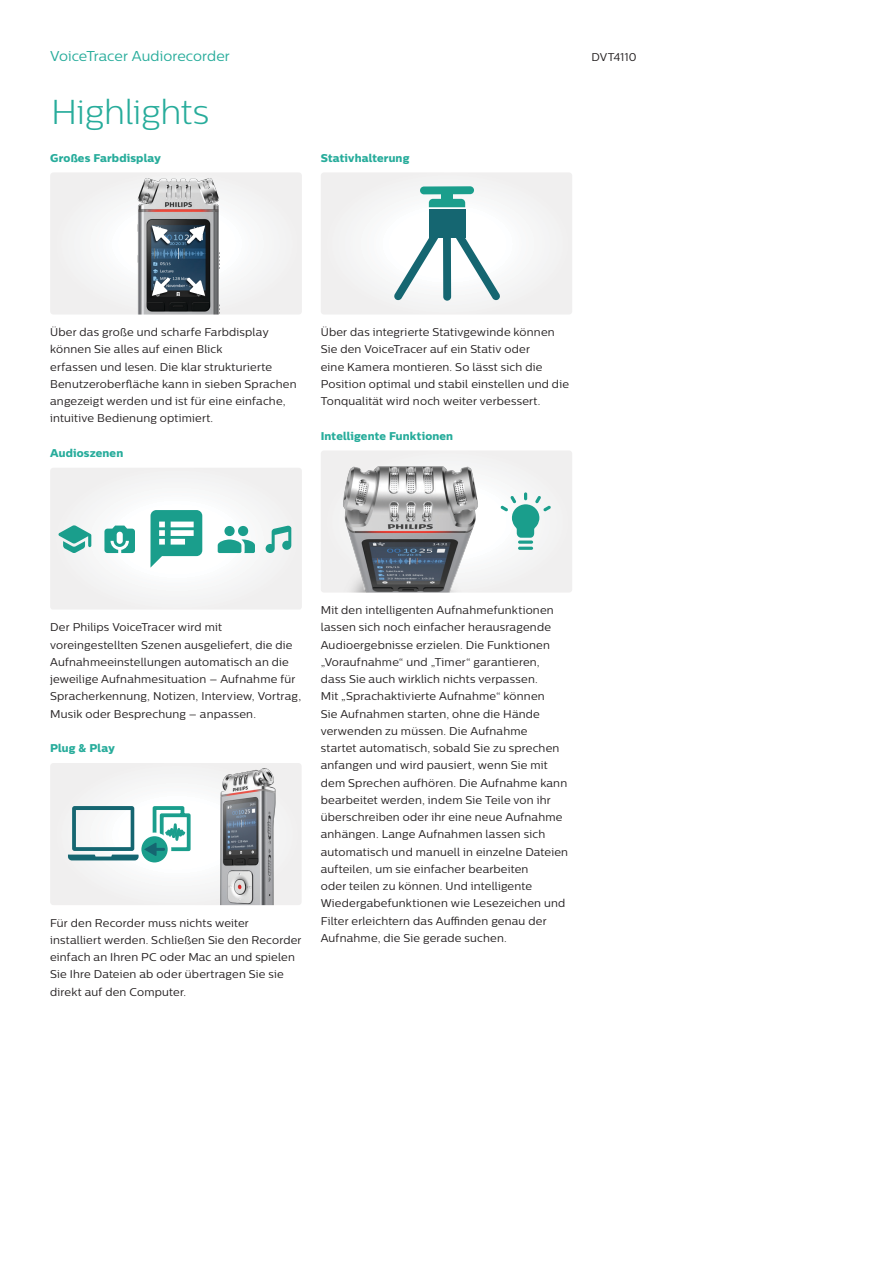
<style>
.page{position:relative;width:893px;height:1263px;background:#fff}
.page>*{position:absolute;margin:0;border:0;box-sizing:border-box;transform-origin:0 0}
.Specs___Highlights_h{font:300 34.5px "Centrale Sans";letter-spacing:-.01em;color:#27ac9b}
.Product_name{font:14.25px "Centrale Sans";letter-spacing:.005em;color:#27ac9b}
.Feature_text{font:11.25px/17.2px "Centrale Sans";letter-spacing:.015em;color:#231f20}
.Feature_name{font:11.25px "Centrale Sans X Bold";letter-spacing:.015em;color:#27ac9b}
.CNT_back{font:11.25px "Centrale Sans";letter-spacing:-.005em;color:#231f20}
</style>
<div class="page">
<div style="left:50px;top:172px;width:252px;height:143px;background:#f0efef"></div>
<img style="left:98px;top:178px;width:158px;height:137px">
<img style="left:148px;top:224px;width:59px;height:76px">
<svg style="left:187px;top:278px;width:18px;height:18px"></svg>
<svg style="left:187px;top:225px;width:18px;height:19px"></svg>
<svg style="left:152px;top:278px;width:18px;height:18px"></svg>
<svg style="left:152px;top:225px;width:18px;height:19px"></svg>
<svg style="left:50px;top:468px;width:252px;height:141px"></svg>
<svg style="left:50px;top:763px;width:251px;height:142px"></svg>
<img style="left:191px;top:765px;width:111px;height:140px">
<svg style="left:321px;top:173px;width:251px;height:141px"></svg>
<div style="left:441px;top:193px;width:12px;height:10px;background:#1a9e8c"></div>
<svg style="left:321px;top:451px;width:251px;height:141px"></svg>
<img style="left:321px;top:453px;width:175px;height:140px">
<p class="Product_name" style="left:50px;top:48px;width:181px">VoiceTracer Audiorecorder</p>
<p class="Specs___Highlights_h" style="left:51px;top:92px;width:159px">Highlights</p>
<p class="Feature_name" style="left:50px;top:151px;width:112px">Großes Farbdisplay</p>
<p class="Feature_name" style="left:321px;top:151px;width:90px">Stativhalterung</p>
<p class="CNT_back" style="left:591px;top:50px;width:47px">DVT4110</p>
<p class="Feature_text" style="left:50px;top:323px;width:248px">Über das große und scharfe Farbdisplay können Sie alles auf einen Blick<br>erfassen und lesen. Die klar strukturierte Benutzeroberfläche kann in sieben Sprachen angezeigt werden und ist für eine einfache, intuitive Bedienung optimiert.</p>
<p class="Feature_name" style="left:50px;top:446px;width:75px">Audioszenen</p>
<p class="Feature_text" style="left:321px;top:323px;width:250px">Über das integrierte Stativgewinde können Sie den VoiceTracer auf ein Stativ oder<br>eine Kamera montieren. So lässt sich die Position optimal und stabil einstellen und die Tonqualität wird noch weiter verbessert.</p>
<p class="Feature_name" style="left:321px;top:429px;width:134px">Intelligente Funktionen</p>
<p class="Feature_text" style="left:50px;top:619px;width:253px">Der Philips VoiceTracer wird mit voreingestellten Szenen ausgeliefert, die die Aufnahmeeinstellungen automatisch an die jeweilige Aufnahmesituation – Aufnahme für Spracherkennung, Notizen, Interview, Vortrag, Musik oder Besprechung – anpassen.</p>
<p class="Feature_name" style="left:50px;top:741px;width:66px">Plug &amp; Play</p>
<p class="Feature_text" style="left:50px;top:914px;width:253px">Für den Recorder muss nichts weiter installiert werden. Schließen Sie den Recorder einfach an Ihren PC oder Mac an und spielen Sie Ihre Dateien ab oder übertragen Sie sie direkt auf den Computer.</p>
<p class="Feature_text" style="left:321px;top:601px;width:249px">Mit den intelligenten Aufnahmefunktionen lassen sich noch einfacher herausragende Audioergebnisse erzielen. Die Funktionen „Voraufnahme“ und „Timer“ garantieren,<br>dass Sie auch wirklich nichts verpassen.<br>Mit „Sprachaktivierte Aufnahme“ können<br>Sie Aufnahmen starten, ohne die Hände verwenden zu müssen. Die Aufnahme<br>startet automatisch, sobald Sie zu sprechen anfangen und wird pausiert, wenn Sie mit dem Sprechen aufhören. Die Aufnahme kann bearbeitet werden, indem Sie Teile von ihr überschreiben oder ihr eine neue Aufnahme anhängen. Lange Aufnahmen lassen sich automatisch und manuell in einzelne Dateien aufteilen, um sie einfacher bearbeiten<br>oder teilen zu können. Und intelligente Wiedergabefunktionen wie Lesezeichen und Filter erleichtern das Auffinden genau der Aufnahme, die Sie gerade suchen.</p>
</div>
